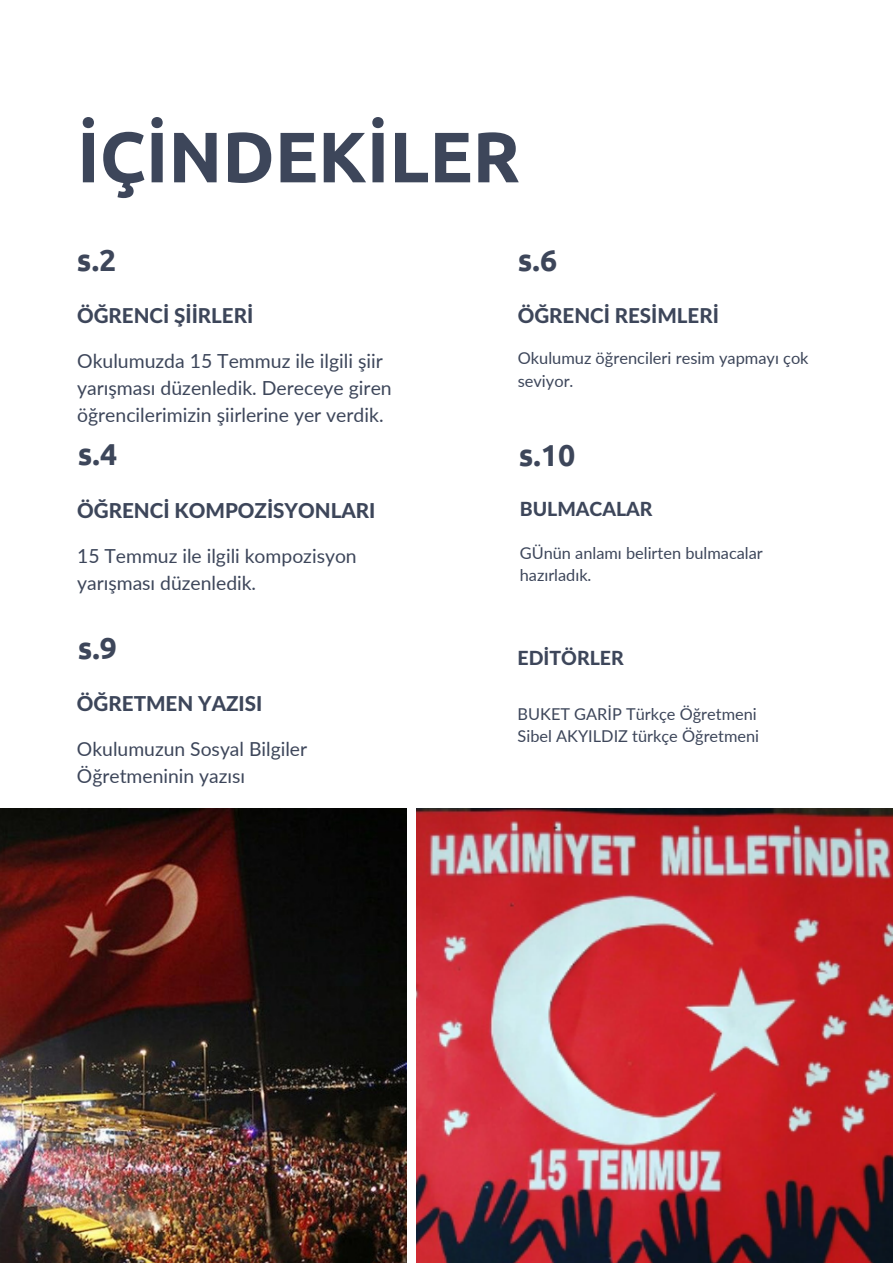
<style>
.page{position:relative;width:893px;height:1264px;background:#fff}
.page>*{position:absolute;margin:0;border:0;box-sizing:border-box;transform-origin:0 0}
.t1{font:700 71.25px "Ubuntu";color:#3d465a}
.t2{font:700 30.3px "Ubuntu";color:#3d465a}
.t3{font:700 30.15px "Ubuntu";color:#3d465a}
.t4{font:800 20.55px "Lato Latin";color:#3d465a}
.t5{font:800 19.5px "Lato Latin";color:#3d465a}
.t6{font:19.35px/27px "Lato";color:#3d465a}
.t7{font:16.35px/21.9px "Lato";color:#3d465a}
</style>
<div class="page">
<img style="left:0;top:808px;width:406px;height:454px">
<img style="left:417px;top:808px;width:475px;height:454px">
<h1 class="t1" style="left:77px;top:116px;width:444px">İÇİNDEKİLER</h1>
<h2 class="t2" style="left:77px;top:242px;width:41px">s.2</h2>
<p class="t4" style="left:77px;top:306px;width:178px">ÖĞRENCİ ŞİİRLERİ</p>
<p class="t6" style="left:77px;top:347px;width:316px">Okulumuzda 15 Temmuz ile ilgili şiir yarışması düzenledik. Dereceye giren öğrencilerimizin şiirlerine yer verdik.</p>
<h2 class="t2" style="left:78px;top:437px;width:41px">s.4</h2>
<p class="t4" style="left:77px;top:501px;width:300px">ÖĞRENCİ KOMPOZİSYONLARI</p>
<p class="t6" style="left:77px;top:542px;width:281px">15 Temmuz ile ilgili kompozisyon yarışması düzenledik.</p>
<h3 class="t3" style="left:78px;top:630px;width:41px">s.9</h3>
<p class="t4" style="left:77px;top:694px;width:187px">ÖĞRETMEN YAZISI</p>
<p class="t6" style="left:77px;top:735px;width:232px">Okulumuzun Sosyal Bilgiler<br>Öğretmeninin yazısı</p>
<h2 class="t2" style="left:518px;top:243px;width:41px">s.6</h2>
<p class="t4" style="left:517px;top:306px;width:203px">ÖĞRENCİ RESİMLERİ</p>
<p class="t7" style="left:517px;top:346px;width:292px;line-height:23px">Okulumuz öğrencileri resim yapmayı çok seviyor.</p>
<h2 class="t2" style="left:518px;top:437px;width:58px">s.10</h2>
<p class="t5" style="left:519px;top:500px;width:134px">BULMACALAR</p>
<p class="t7" style="left:519px;top:542px;width:244px">GÜnün anlamı belirten bulmacalar hazırladık.</p>
<p class="t5" style="left:517px;top:649px;width:108px">EDİTÖRLER</p>
<p class="t7" style="left:517px;top:703px;width:243px">BUKET GARİP Türkçe Öğretmeni<br>Sibel AKYILDIZ türkçe Öğretmeni</p>
</div>
